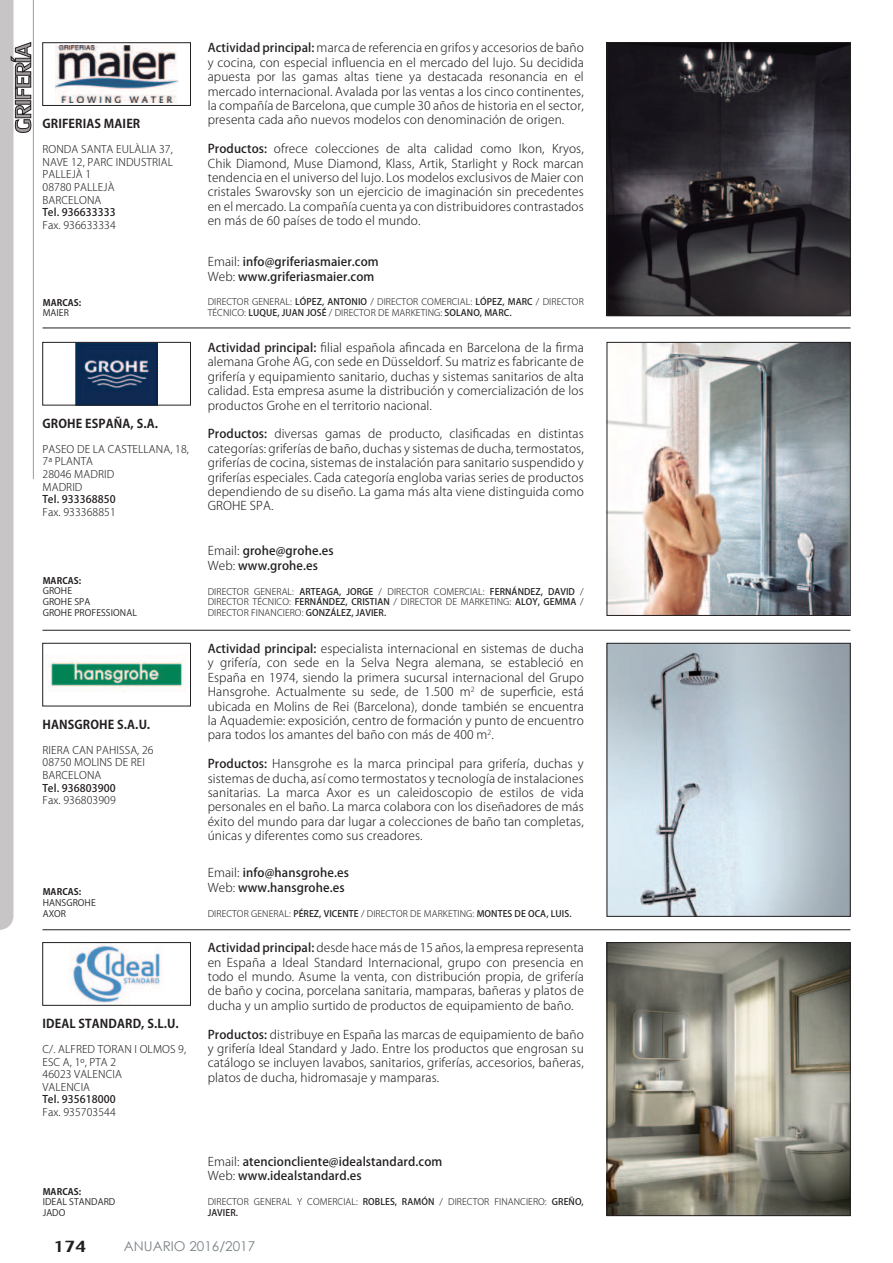
<style>
.page{position:relative;width:893px;height:1263px;background:#fff}
.page>*{position:absolute;margin:0;border:0;box-sizing:border-box;transform-origin:0 0}
.t1{font:24px "Lily UPC";color:#231f20}
.t2{font:13.5px "Century Gothic";color:#7b8387}
.t3{font:300 12px/14.4px "Koz Go Pro";letter-spacing:.01em;color:#231f20;text-align:justify}
.t4{font:500 12px/14.4px "Koz Go Pro";letter-spacing:.01em;color:#231f20}
.t5{font:700 12px "Koz Go Pro";letter-spacing:.01em;color:#231f20}
.t6{font:300 10.5px/12.6px "Koz Go Pro";letter-spacing:.01em;color:#231f20}
.t7{font:500 10.5px "Koz Go Pro";letter-spacing:.01em;color:#231f20}
.t8{font:300 9px/10.5px "Koz Go Pro";letter-spacing:.01em;color:#231f20}
.t9{font:9px/10.8px "Koz Go Pro";letter-spacing:.01em;color:#231f20}
.t10{font:700 9px "Koz Go Pro";letter-spacing:.01em;color:#231f20}
.s1{font-weight:500}
.s2{font-weight:300}
</style>
<div class="page">
<svg style="left:0;top:0;width:31px;height:930px"></svg>
<hr style="left:33px;top:0;width:1px;height:479px;background:#a09b9c">
<hr style="left:43px;top:328px;width:807px;height:1px;background:#231f20">
<hr style="left:43px;top:630px;width:807px;height:1px;background:#231f20">
<hr style="left:43px;top:929px;width:807px;height:1px;background:#231f20">
<img style="left:609px;top:45px;width:239px;height:269px">
<div style="left:607px;top:43px;width:243px;height:273px;border:1px solid #231f20"></div>
<img style="left:55px;top:46px;width:123px;height:56px">
<div style="left:43px;top:43px;width:148px;height:63px;border:1px solid #231f20"></div>
<img style="left:609px;top:344px;width:239px;height:270px">
<div style="left:607px;top:342px;width:243px;height:274px;border:1px solid #231f20"></div>
<img style="left:76px;top:344px;width:81px;height:59px">
<div style="left:43px;top:342px;width:148px;height:63px;border:1px solid #231f20"></div>
<img style="left:609px;top:645px;width:239px;height:269px">
<img style="left:48px;top:655px;width:137px;height:35px">
<div style="left:43px;top:643px;width:148px;height:63px;border:1px solid #231f20"></div>
<img style="left:609px;top:944px;width:239px;height:270px">
<div style="left:607px;top:942px;width:243px;height:274px;border:1px solid #231f20"></div>
<img style="left:72px;top:944px;width:89px;height:59px">
<div style="left:43px;top:942px;width:148px;height:63px;border:1px solid #231f20"></div>
<p class="t5" style="left:43px;top:116px;width:99px">GRIFERIAS MAIER</p>
<p class="t6" style="left:43px;top:143px;width:132px">RONDA SANTA EULÀLIA 37,<br>NAVE 12, PARC INDUSTRIAL<br>PALLEJÀ 1<br>08780 PALLEJÀ<br>BARCELONA</p>
<p class="t7" style="left:43px;top:206px;width:75px">Tel. 936633333</p>
<p class="t6" style="left:43px;top:219px;width:75px">Fax. 936633334</p>
<p class="t10" style="left:43px;top:296px;width:40px">MARCAS:</p>
<p class="t9" style="left:43px;top:308px;width:28px">MAIER</p>
<p class="t5" style="left:43px;top:415px;width:117px">GROHE ESPAÑA, S.A.</p>
<p class="t6" style="left:43px;top:443px;width:148px">PASEO DE LA CASTELLANA, 18,<br>7ª PLANTA<br>28046 MADRID<br>MADRID</p>
<p class="t7" style="left:43px;top:493px;width:75px">Tel. 933368850</p>
<p class="t6" style="left:43px;top:506px;width:75px">Fax. 933368851</p>
<p class="t10" style="left:43px;top:574px;width:40px">MARCAS:</p>
<p class="t9" style="left:43px;top:586px;width:96px">GROHE<br>GROHE SPA<br>GROHE PROFESSIONAL</p>
<p class="t5" style="left:43px;top:716px;width:109px">HANSGROHE S.A.U.</p>
<p class="t6" style="left:43px;top:744px;width:113px">RIERA CAN PAHISSA, 26<br>08750 MOLINS DE REI<br>BARCELONA</p>
<p class="t7" style="left:43px;top:781px;width:75px">Tel. 936803900</p>
<p class="t6" style="left:43px;top:794px;width:75px">Fax. 936803909</p>
<p class="t10" style="left:43px;top:886px;width:40px">MARCAS:</p>
<p class="t9" style="left:43px;top:898px;width:55px">HANSGROHE<br>AXOR</p>
<p class="t5" style="left:43px;top:1016px;width:138px">IDEAL STANDARD, S.L.U.</p>
<p class="t6" style="left:43px;top:1043px;width:145px">C/. ALFRED TORAN I OLMOS 9,<br>ESC A, 1º, PTA 2<br>46023 VALENCIA<br>VALENCIA</p>
<p class="t7" style="left:43px;top:1093px;width:75px">Tel. 935618000</p>
<p class="t6" style="left:43px;top:1106px;width:75px">Fax. 935703544</p>
<p class="t10" style="left:43px;top:1185px;width:40px">MARCAS:</p>
<p class="t9" style="left:43px;top:1197px;width:74px">IDEAL STANDARD<br>JADO</p>
<p class="t3" style="left:208px;top:41px;width:378px"><span class="s1">Actividad principal:</span> marca de referencia en grifos y accesorios de baño y cocina, con especial in昀氀uencia en el mercado del lujo. Su decidida apuesta por las gamas altas tiene ya destacada resonancia en el mercado internacional. Avalada por las ventas a los cinco continentes, la compañía de Barcelona, que cumple 30 años de historia en el sector, presenta cada año nuevos modelos con denominación de origen.</p>
<p class="t3" style="left:208px;top:142px;width:378px"><span class="s1">Productos:</span> ofrece colecciones de alta calidad como Ikon, Kryos, Chik Diamond, Muse Diamond, Klass, Artik, Starlight y Rock marcan tendencia en el universo del lujo. Los modelos exclusivos de Maier con cristales Swarovsky son un ejercicio de imaginación sin precedentes en el mercado. La compañía cuenta ya con distribuidores contrastados en más de 60 países de todo el mundo.</p>
<p class="t4" style="left:208px;top:255px;width:172px"><span class="s2">Email:</span> info@griferiasmaier.com<br><span class="s2">Web:</span> www.griferiasmaier.com</p>
<p class="t8" style="left:208px;top:297px;width:378px">DIRECTOR GENERAL: <span class="s1">LÓPEZ, ANTONIO</span> / DIRECTOR COMERCIAL: <span class="s1">LÓPEZ, MARC</span> / DIRECTOR<br>TÉCNICO: <span class="s1">LUQUE, JUAN JOSÉ</span> / DIRECTOR DE MARKETING: <span class="s1">SOLANO, MARC.</span></p>
<p class="t3" style="left:208px;top:340px;width:378px"><span class="s1">Actividad principal:</span> 昀椀lial española a昀椀ncada en Barcelona de la 昀椀rma alemana Grohe AG, con sede en Düsseldorf. Su matriz es fabricante de grifería y equipamiento sanitario, duchas y sistemas sanitarios de alta calidad. Esta empresa asume la distribución y comercialización de los productos Grohe en el territorio nacional.</p>
<p class="t3" style="left:208px;top:427px;width:378px"><span class="s1">Productos:</span> diversas gamas de producto, clasi昀椀cadas en distintas categorías: griferías de baño, duchas y sistemas de ducha, termostatos, griferías de cocina, sistemas de instalación para sanitario suspendido y griferías especiales. Cada categoría engloba varias series de productos dependiendo de su diseño. La gama más alta viene distinguida como GROHE SPA.</p>
<p class="t4" style="left:208px;top:544px;width:127px"><span class="s2">Email:</span> grohe@grohe.es<br><span class="s2">Web:</span> www.grohe.es</p>
<p class="t8" style="left:208px;top:586px;width:378px;text-align:justify">DIRECTOR GENERAL: <span class="s1">ARTEAGA, JORGE</span> / DIRECTOR COMERCIAL: <span class="s1">FERNÁNDEZ, DAVID</span> / DIRECTOR TÉCNICO: <span class="s1">FERNÁNDEZ, CRISTIAN</span> / DIRECTOR DE MARKETING: <span class="s1">ALOY, GEMMA</span> / DIRECTOR FINANCIERO: <span class="s1">GONZÁLEZ, JAVIER.</span></p>
<p class="t3" style="left:208px;top:641px;width:378px"><span class="s1">Actividad principal:</span> especialista internacional en sistemas de ducha y grifería, con sede en la Selva Negra alemana, se estableció en España en 1974, siendo la primera sucursal internacional del Grupo Hansgrohe. Actualmente su sede, de 1.500 m<sup>2</sup> de super昀椀cie, está ubicada en Molins de Rei (Barcelona), donde también se encuentra la Aquademie: exposición, centro de formación y punto de encuentro para todos los amantes del baño con más de 400 m<sup>2</sup>.</p>
<p class="t3" style="left:208px;top:757px;width:378px"><span class="s1">Productos:</span> Hansgrohe es la marca principal para grifería, duchas y sistemas de ducha, así como termostatos y tecnología de instalaciones sanitarias. La marca Axor es un caleidoscopio de estilos de vida personales en el baño. La marca colabora con los diseñadores de más éxito del mundo para dar lugar a colecciones de baño tan completas, únicas y diferentes como sus creadores.</p>
<p class="t4" style="left:208px;top:866px;width:143px"><span class="s2">Email:</span> info@hansgrohe.es<br><span class="s2">Web:</span> www.hansgrohe.es</p>
<p class="t8" style="left:208px;top:908px;width:365px">DIRECTOR GENERAL: <span class="s1">PÉREZ, VICENTE</span> / DIRECTOR DE MARKETING: <span class="s1">MONTES DE OCA, LUIS.</span></p>
<p class="t3" style="left:208px;top:941px;width:378px"><span class="s1">Actividad principal:</span> desde hace más de 15 años, la empresa representa en España a Ideal Standard Internacional, grupo con presencia en todo el mundo. Asume la venta, con distribución propia, de grifería de baño y cocina, porcelana sanitaria, mamparas, bañeras y platos de ducha y un amplio surtido de productos de equipamiento de baño.</p>
<p class="t3" style="left:208px;top:1027px;width:378px"><span class="s1">Productos:</span> distribuye en España las marcas de equipamiento de baño y grifería Ideal Standard y Jado. Entre los productos que engrosan su catálogo se incluyen lavabos, sanitarios, griferías, accesorios, bañeras, platos de ducha, hidromasaje y mamparas.</p>
<p class="t4" style="left:208px;top:1155px;width:236px"><span class="s2">Email:</span> atencioncliente@idealstandard.com<br><span class="s2">Web:</span> www.idealstandard.es</p>
<p class="t8" style="left:208px;top:1197px;width:378px">DIRECTOR GENERAL Y COMERCIAL: <span class="s1">ROBLES, RAMÓN</span> / DIRECTOR FINANCIERO: <span class="s1">GREÑO,<br>JAVIER.</span></p>
<h1 class="t1" style="left:54px;top:1229px;width:34px">174</h1>
<p class="t2" style="left:124px;top:1241px;width:133px">ANUARIO 2016/2017</p>
</div>
